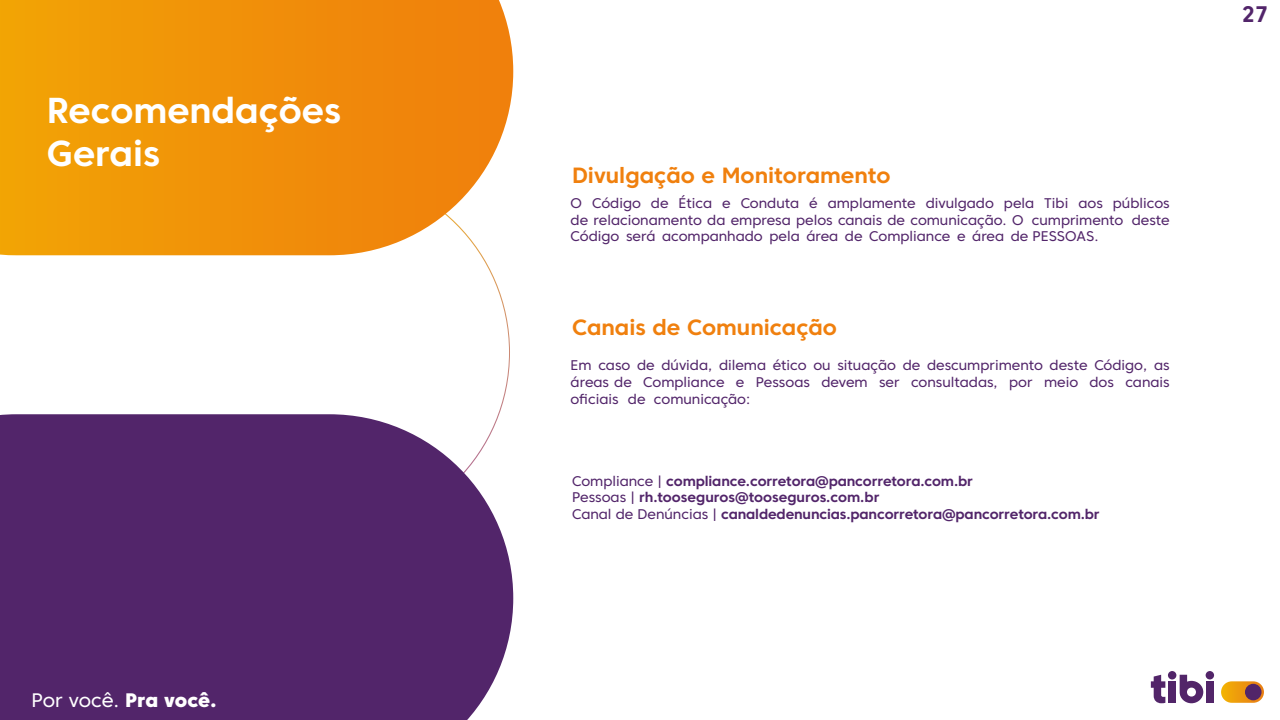
<style>
.page{position:relative;width:1280px;height:720px;background:#fff}
.page>*{position:absolute;margin:0;border:0;box-sizing:border-box;transform-origin:0 0}
.t1{font:700 36px/43.2px "Core Sans C 65";color:#fff}
.t2{font:700 22.5px "Core Sans C 65";color:#52256a}
.t3{font:700 22px "Core Sans C 65";color:#f0800e}
.t4{font:19.5px "Core Sans C 45";letter-spacing:-.01em;color:#fff}
.t5{font:14px/16.8px "Core Sans C 45";color:#52256a;text-align:justify}
.t6{font:700 14px/16.8px "Core Sans C 65";letter-spacing:-.01em;color:#52256a}
.s1{font-family:"Core Sans C 85";font-weight:800}
.s2{font-family:"Core Sans C 45";font-weight:400}
</style>
<div class="page">
<svg style="left:0;top:0;width:513px;height:255px;background:#f19716"></svg>
<div style="left:0;top:414px;width:513px;height:306px;background:#52256a"></div>
<div style="left:1168px;top:681px;width:8px;height:22px;background:#522569"></div>
<div style="left:1168px;top:671px;width:8px;height:8px;background:#522569;border-radius:50%"></div>
<svg style="left:1221px;top:681px;width:43px;height:22px"></svg>
<div style="left:1245px;top:684px;width:17px;height:16px;background:#522569;border-radius:50%"></div>
<svg style="left:1151px;top:675px;width:14px;height:28px"></svg>
<div style="left:1206px;top:681px;width:8px;height:22px;background:#522569"></div>
<div style="left:1206px;top:671px;width:8px;height:8px;background:#522569;border-radius:50%"></div>
<svg style="left:1180px;top:675px;width:23px;height:28px"></svg>
<h1 class="t1" style="left:47px;top:88px;width:296px">Recomendações<br>Gerais</h1>
<h3 class="t4" style="left:32px;top:688px;width:186px">Por você. <span class="s1">Pra você.</span></h3>
<h3 class="t3" style="left:572px;top:162px;width:320px">Divulgação e Monitoramento</h3>
<p class="t5" style="left:571px;top:194px;width:601px">O Código de Ética e Conduta é amplamente divulgado pela Tibi aos públicos de relacionamento da empresa pelos canais de comunicação. O cumprimento deste Código será acompanhado pela área de Compliance e área de PESSOAS.</p>
<h3 class="t3" style="left:572px;top:314px;width:266px">Canais de Comunicação</h3>
<p class="t5" style="left:571px;top:357px;width:601px">Em caso de dúvida, dilema ético ou situação de descumprimento deste Código, as áreas de Compliance e Pessoas devem ser consultadas, por meio dos canais oficiais de comunicação:</p>
<p class="t6" style="left:572px;top:472px;width:529px"><span class="s2">Compliance |</span> compliance.corretora@pancorretora.com.br<br><span class="s2">Pessoas |</span> rh.tooseguros@tooseguros.com.br<br><span class="s2">Canal de Denúncias |</span> canaldedenuncias.pancorretora@pancorretora.com.br</p>
<h2 class="t2" style="left:1241px;top:0;width:29px">27</h2>
</div>
